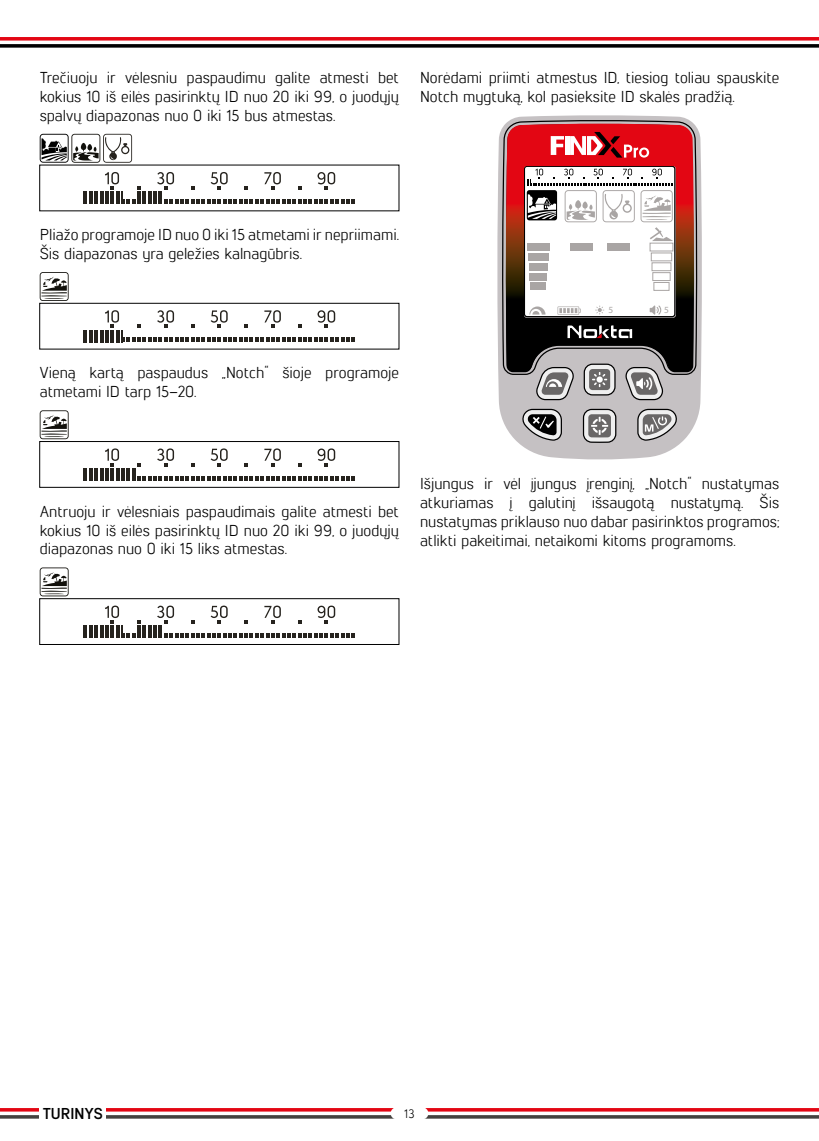
<style>
.page{position:relative;width:819px;height:1141px;background:#fff}
.page>*{position:absolute;margin:0;border:0;box-sizing:border-box;transform-origin:0 0}
.t1{font:15.75px/18.9px "Lintel";color:#000;text-align:justify}
.t2{font:700 15.75px "Lintel";letter-spacing:-.005em;color:#000}
.t3{font:12.25px "Lintel";color:#000}
.t4{font:9.45px "Myriad Pro";color:#a9a5a4}
</style>
<div class="page">
<svg style="left:0;top:37px;width:819px;height:11px"></svg>
<svg style="left:0;top:1108px;width:819px;height:11px"></svg>
<hr style="left:89px;top:192px;width:4px;height:12px;background:#26231e">
<svg style="left:84px;top:192px;width:3px;height:12px"></svg>
<hr style="left:94px;top:192px;width:4px;height:12px;background:#26231e">
<svg style="left:100px;top:172px;width:255px;height:32px"></svg>
<svg style="left:40px;top:134px;width:92px;height:29px"></svg>
<svg style="left:40px;top:272px;width:29px;height:29px"></svg>
<hr style="left:89px;top:330px;width:4px;height:12px;background:#26231e">
<svg style="left:84px;top:330px;width:3px;height:12px"></svg>
<hr style="left:94px;top:330px;width:4px;height:12px;background:#26231e">
<svg style="left:100px;top:310px;width:255px;height:32px"></svg>
<div style="left:39px;top:303px;width:360px;height:47px;border:1px solid #000"></div>
<svg style="left:40px;top:410px;width:29px;height:29px"></svg>
<div style="left:39px;top:441px;width:360px;height:47px;border:1px solid #000"></div>
<hr style="left:89px;top:468px;width:4px;height:12px;background:#26231e">
<svg style="left:84px;top:468px;width:3px;height:12px"></svg>
<hr style="left:94px;top:468px;width:4px;height:12px;background:#26231e">
<svg style="left:100px;top:448px;width:255px;height:32px"></svg>
<svg style="left:40px;top:567px;width:29px;height:29px"></svg>
<div style="left:39px;top:598px;width:360px;height:47px;border:1px solid #000"></div>
<hr style="left:89px;top:625px;width:4px;height:13px;background:#26231e">
<svg style="left:84px;top:625px;width:3px;height:13px"></svg>
<hr style="left:94px;top:625px;width:4px;height:13px;background:#26231e">
<svg style="left:100px;top:606px;width:255px;height:32px"></svg>
<svg style="left:497px;top:129px;width:205px;height:299px;fill:#c5c1c3"></svg>
<svg style="left:502px;top:123px;width:196px;height:253px;background:#848283"></svg>
<svg style="left:506px;top:115px;width:187px;height:345px;background:#bcb8ba"></svg>
<svg style="left:636px;top:408px;width:41px;height:33px"></svg>
<svg style="left:582px;top:408px;width:35px;height:36px"></svg>
<svg style="left:624px;top:372px;width:40px;height:29px"></svg>
<div style="left:596px;top:376px;width:6px;height:7px;background:#fff;border-radius:50%"></div>
<svg style="left:505px;top:124px;width:189px;height:248px"></svg>
<svg style="left:567px;top:325px;width:65px;height:13px"></svg>
<svg style="left:595px;top:306px;width:9px;height:9px"></svg>
<svg style="left:649px;top:305px;width:12px;height:10px"></svg>
<div style="left:526px;top:243px;width:23px;height:8px;background:#a9a5a4"></div>
<div style="left:528px;top:253px;width:20px;height:8px;background:#a9a5a4"></div>
<div style="left:528px;top:263px;width:19px;height:8px;background:#a9a5a4"></div>
<div style="left:529px;top:273px;width:17px;height:8px;background:#a9a5a4"></div>
<div style="left:530px;top:282px;width:15px;height:8px;background:#a9a5a4"></div>
<div style="left:570px;top:243px;width:22px;height:8px;background:#a9a5a4"></div>
<div style="left:607px;top:243px;width:23px;height:8px;background:#a9a5a4"></div>
<div style="left:649px;top:243px;width:24px;height:8px;border:1px solid #a9a5a4"></div>
<div style="left:650px;top:253px;width:22px;height:8px;border:1px solid #a9a5a4"></div>
<div style="left:651px;top:262px;width:20px;height:9px;border:1px solid #a9a5a4"></div>
<div style="left:652px;top:272px;width:18px;height:9px;border:1px solid #a9a5a4"></div>
<div style="left:653px;top:282px;width:16px;height:9px;border:1px solid #a9a5a4"></div>
<svg style="left:529px;top:306px;width:16px;height:9px"></svg>
<hr style="left:565px;top:136px;width:4px;height:19px;background:#fff">
<svg style="left:550px;top:136px;width:14px;height:19px"></svg>
<svg style="left:570px;top:132px;width:79px;height:26px"></svg>
<svg style="left:526px;top:169px;width:146px;height:72px"></svg>
<div style="left:390px;top:1107px;width:38px;height:12px;background:#fff;border-radius:6px"></div>
<div style="left:40px;top:1105px;width:66px;height:16px;background:#fff"></div>
<p class="t1" style="left:40px;top:67px;width:361px">Trečiuoju ir vėlesniu paspaudimu galite atmesti bet kokius 10 iš eilės pasirinktų ID nuo 20 iki 99, o juodųjų spalvų diapazonas nuo 0 iki 15 bus atmestas.</p>
<p class="t1" style="left:420px;top:67px;width:361px">Norėdami priimti atmestus ID, tiesiog toliau spauskite<br>Notch mygtuką, kol pasieksite ID skalės pradžią.</p>
<p class="t1" style="left:40px;top:225px;width:361px">Pliažo programoje ID nuo 0 iki 15 atmetami ir nepriimami.<br>Šis diapazonas yra geležies kalnagūbris.</p>
<p class="t1" style="left:40px;top:363px;width:361px">Vieną kartą paspaudus „Notch“ šioje programoje atmetami ID tarp 15–20.</p>
<p class="t4" style="left:608px;top:304px;width:6px">5</p>
<p class="t4" style="left:664px;top:304px;width:6px">5</p>
<p class="t1" style="left:40px;top:501px;width:361px">Antruoju ir vėlesniais paspaudimais galite atmesti bet kokius 10 iš eilės pasirinktų ID nuo 20 iki 99, o juodųjų diapazonas nuo 0 iki 15 liks atmestas.</p>
<p class="t1" style="left:420px;top:473px;width:361px">Išjungus ir vėl įjungus įrenginį, „Notch“ nustatymas atkuriamas į galutinį išsaugotą nustatymą. Šis nustatymas priklauso nuo dabar pasirinktos programos; atlikti pakeitimai, netaikomi kitoms programoms.</p>
<p class="t2" style="left:43px;top:1103px;width:62px">TURINYS</p>
<p class="t3" style="left:404px;top:1105px;width:12px">13</p>
</div>
